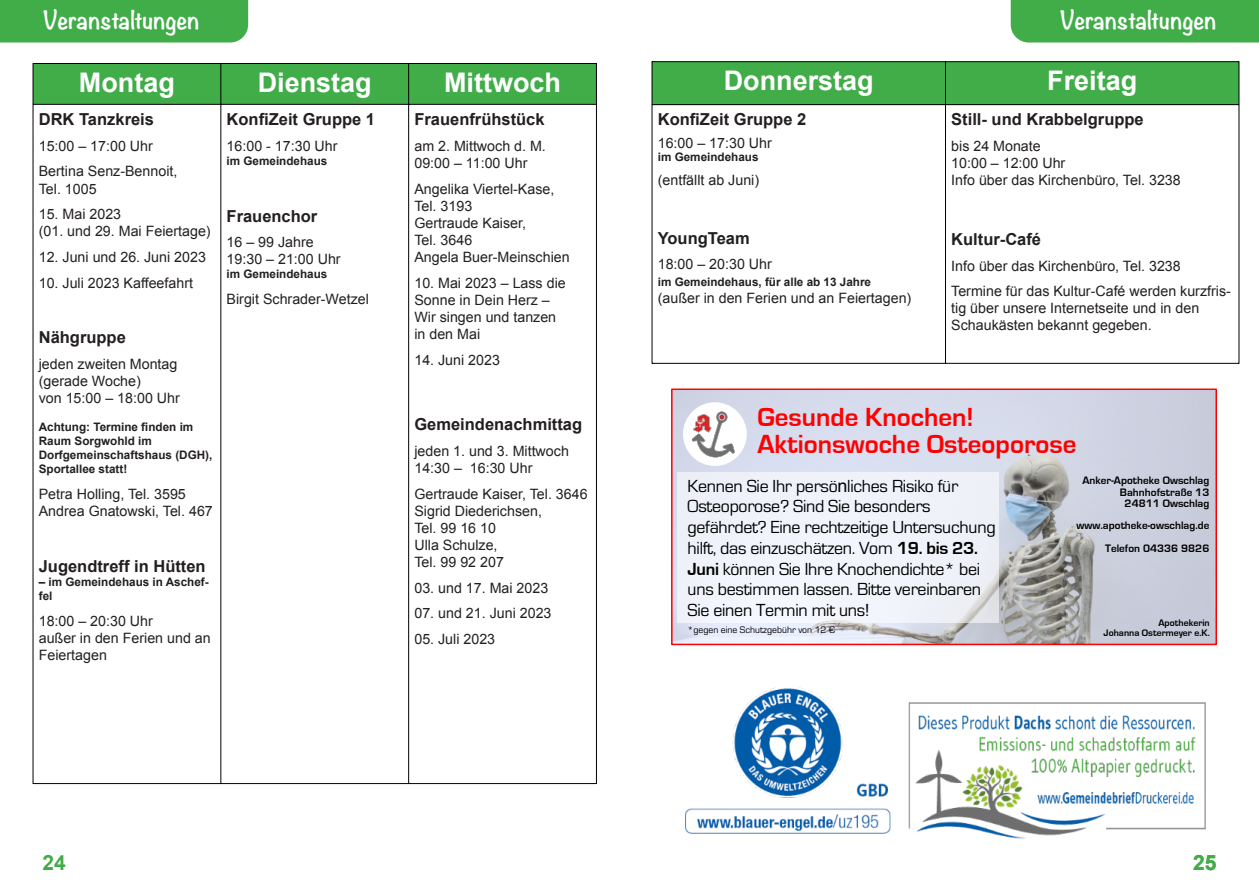
<style>
.page{position:relative;width:1259px;height:893px;background:#fff}
.page>*{position:absolute;margin:0;border:0;box-sizing:border-box;transform-origin:0 0}
.t1{font:700 27px "Arial";color:#fff}
.t2{font:700 27px/27px "Eurostile";color:#f00}
.t3{font:700 22.5px "Noteworthy";color:#fff}
.t4{font:700 21px "Arial";color:#41ad49}
.t5{font:18px/20.7px "Eurostile";letter-spacing:-.015em;color:#000}
.t6{font:700 16.5px "Arial";color:#231f20}
.t7{font:14.25px/17.1px "Arial";color:#231f20}
.t8{font:700 11.7px/14.1px "Arial";color:#231f20}
.t9{font:700 11.1px/11.4px "Eurostile";letter-spacing:.005em;color:#000;text-align:right}
.t10{font:700 9.75px/9.8px "Eurostile";color:#000;text-align:right}
.t11{font:9.75px "Eurostile";color:#000}
.s1{font-family:"Arial"}
.s2{font-weight:700}
</style>
<div class="page">
<div style="left:0;top:0;width:248px;height:43px;background:#41ad49"></div>
<div style="left:1010px;top:0;width:249px;height:43px;background:#41ad49"></div>
<div style="left:33px;top:63px;width:563px;height:41px;background:#41ad49"></div>
<hr style="left:33px;top:63px;width:1px;height:721px;background:#000">
<hr style="left:596px;top:63px;width:1px;height:721px;background:#000">
<hr style="left:220px;top:63px;width:1px;height:721px;background:#000">
<hr style="left:408px;top:63px;width:1px;height:721px;background:#000">
<hr style="left:33px;top:63px;width:563px;height:1px;background:#000">
<hr style="left:33px;top:104px;width:563px;height:1px;background:#000">
<hr style="left:33px;top:783px;width:563px;height:1px;background:#000">
<div style="left:652px;top:62px;width:587px;height:43px;background:#41ad49"></div>
<hr style="left:651px;top:61px;width:1px;height:303px;background:#000">
<hr style="left:1238px;top:61px;width:1px;height:303px;background:#000">
<hr style="left:945px;top:62px;width:1px;height:301px;background:#000">
<hr style="left:652px;top:61px;width:587px;height:1px;background:#000">
<hr style="left:652px;top:104px;width:587px;height:1px;background:#000">
<hr style="left:652px;top:363px;width:587px;height:1px;background:#000">
<img style="left:674px;top:391px;width:540px;height:251px">
<div style="left:671px;top:388px;width:546px;height:257px;border:2px solid #f00"></div>
<div style="left:677px;top:473px;width:322px;height:150px;background:#f0f3fa"></div>
<div style="left:683px;top:402px;width:64px;height:64px;background:#fff;border-radius:50%"></div>
<img style="left:691px;top:411px;width:47px;height:47px">
<img style="left:685px;top:688px;width:520px;height:150px">
<h2 class="t3" style="left:43px;top:5px;width:158px">Veranstaltungen</h2>
<h2 class="t3" style="left:1059px;top:5px;width:158px">Veranstaltungen</h2>
<h1 class="t1" style="left:79px;top:72px;width:97px">Montag</h1>
<h1 class="t1" style="left:258px;top:72px;width:116px">Dienstag</h1>
<h1 class="t1" style="left:444px;top:72px;width:118px">Mittwoch</h1>
<p class="t6" style="left:39px;top:113px;width:117px">DRK Tanzkreis</p>
<p class="t7" style="left:39px;top:134px;width:140px;line-height:25.7px">15:00 – 17:00 Uhr<br>Bertina Senz-Bennoit,</p>
<p class="t7" style="left:39px;top:181px;width:59px">Tel. 1005</p>
<p class="t7" style="left:39px;top:207px;width:173px">15. Mai 2023<br>(01. und 29. Mai Feiertage)</p>
<p class="t7" style="left:39px;top:250px;width:169px">12. Juni und 26. Juni 2023</p>
<p class="t7" style="left:39px;top:275px;width:156px">10. Juli 2023 Kaffeefahrt</p>
<p class="t6" style="left:227px;top:113px;width:150px">KonfiZeit Gruppe 1</p>
<p class="t7" style="left:227px;top:139px;width:112px">16:00 - 17:30 Uhr</p>
<p class="t8" style="left:227px;top:155px;width:102px">im Gemeindehaus</p>
<p class="t6" style="left:414px;top:113px;width:132px">Frauenfrühstück</p>
<p class="t7" style="left:414px;top:139px;width:133px">am 2. Mittwoch d. M.<br>09:00 – 11:00 Uhr</p>
<p class="t7" style="left:414px;top:181px;width:157px">Angelika Viertel-Kase,<br>Tel. 3193<br>Gertraude Kaiser,<br>Tel. 3646<br>Angela Buer-Meinschien</p>
<p class="t7" style="left:414px;top:275px;width:153px">10. Mai 2023 – Lass die<br>Sonne in Dein Herz –<br>Wir singen und tanzen in den Mai</p>
<p class="t7" style="left:414px;top:352px;width:87px">14. Juni 2023</p>
<p class="t6" style="left:227px;top:209px;width:92px">Frauenchor</p>
<p class="t7" style="left:227px;top:235px;width:116px">16 – 99 Jahre<br>19:30 – 21:00 Uhr</p>
<p class="t8" style="left:227px;top:268px;width:102px">im Gemeindehaus</p>
<p class="t7" style="left:227px;top:292px;width:144px">Birgit Schrader-Wetzel</p>
<p class="t6" style="left:39px;top:331px;width:89px">Nähgruppe</p>
<p class="t7" style="left:39px;top:356px;width:143px">jeden zweiten Montag (gerade Woche)<br>von 15:00 – 18:00 Uhr</p>
<p class="t8" style="left:39px;top:421px;width:175px">Achtung: Termine finden im<br>Raum Sorgwohld im<br>Dorfgemeinschaftshaus (DGH),<br>Sportallee statt!</p>
<p class="t7" style="left:39px;top:486px;width:176px">Petra Holling, Tel. 3595<br>Andrea Gnatowski, Tel. 467</p>
<p class="t6" style="left:414px;top:418px;width:169px">Gemeindenachmittag</p>
<p class="t7" style="left:414px;top:444px;width:156px">jeden 1. und 3. Mittwoch<br>14:30 – 16:30 Uhr</p>
<p class="t7" style="left:414px;top:486px;width:175px">Gertraude Kaiser, Tel. 3646<br>Sigrid Diederichsen,<br>Tel. 99 16 10<br>Ulla Schulze,<br>Tel. 99 92 207</p>
<p class="t7" style="left:414px;top:580px;width:135px">03. und 17. Mai 2023</p>
<p class="t7" style="left:414px;top:606px;width:139px">07. und 21. Juni 2023</p>
<p class="t7" style="left:414px;top:632px;width:82px">05. Juli 2023</p>
<p class="t6" style="left:39px;top:560px;width:168px">Jugendtreff in Hütten</p>
<p class="t8" style="left:39px;top:576px;width:171px">– im Gemeindehaus in Aschef&shy;fel</p>
<p class="t7" style="left:39px;top:614px;width:173px">18:00 – 20:30 Uhr<br>außer in den Ferien und an<br>Feiertagen</p>
<h1 class="t1" style="left:723px;top:70px;width:152px">Donnerstag</h1>
<h1 class="t1" style="left:1047px;top:70px;width:92px">Freitag</h1>
<p class="t6" style="left:658px;top:113px;width:150px">KonfiZeit Gruppe 2</p>
<p class="t7" style="left:658px;top:135px;width:116px">16:00 – 17:30 Uhr</p>
<p class="t8" style="left:658px;top:151px;width:102px">im Gemeindehaus</p>
<p class="t7" style="left:658px;top:173px;width:103px">(entfällt ab Juni)</p>
<p class="t6" style="left:951px;top:113px;width:194px">Still- und Krabbelgruppe</p>
<p class="t7" style="left:951px;top:139px;width:231px">bis 24 Monate<br>10:00 – 12:00 Uhr<br>Info über das Kirchenbüro, Tel. 3238</p>
<p class="t6" style="left:658px;top:232px;width:93px">YoungTeam</p>
<p class="t7" style="left:658px;top:257px;width:116px">18:00 – 20:30 Uhr</p>
<p class="t8" style="left:658px;top:276px;width:215px">im Gemeindehaus, für alle ab 13 Jahre</p>
<p class="t7" style="left:658px;top:291px;width:255px">(außer in den Ferien und an Feiertagen)</p>
<p class="t6" style="left:951px;top:233px;width:91px">Kultur-Café</p>
<p class="t7" style="left:951px;top:254px;width:281px;line-height:25.7px">Info über das Kirchenbüro, Tel. 3238<br>Termine für das Kultur-Café werden kurzfris-</p>
<p class="t7" style="left:951px;top:301px;width:249px">tig über unsere Internetseite und in den<br>Schaukästen bekannt gegeben.</p>
<h1 class="t2" style="left:757px;top:404px;width:320px">Gesunde Knochen!<br>Aktionswoche Osteoporose</h1>
<p class="t5" style="left:687px;top:475px;width:309px">Kennen Sie Ihr persö<span class="s1">n</span>liches Risiko für Osteoporose? Sind Sie besonders gefährdet? Eine rechtzeitige Untersuchung hilft, das einzuschätzen. Vom <span class="s2">19. bis 23.<br>Juni</span> können Sie Ihre Knochendichte* bei uns bestimmen lassen. Bitte vereinbaren Sie einen Termin mit uns!</p>
<p class="t11" style="left:687px;top:625px;width:149px">*gegen eine Schutzgebühr von 12 €</p>
<p class="t9" style="left:1082px;top:475px;width:128px">Anker-Apotheke Owschlag<br>Bahnhofstraße 13<br>24811 Owschlag</p>
<p class="t9" style="left:1076px;top:514px;width:134px;line-height:22.6px">www.apotheke-owschlag.de<br>Telefon 04336 9826</p>
<p class="t10" style="left:1103px;top:618px;width:108px">Apothekerin<br>Johanna Ostermeyer e.K.</p>
<h3 class="t4" style="left:43px;top:854px;width:25px">24</h3>
<h3 class="t4" style="left:1193px;top:854px;width:25px">25</h3>
</div>
